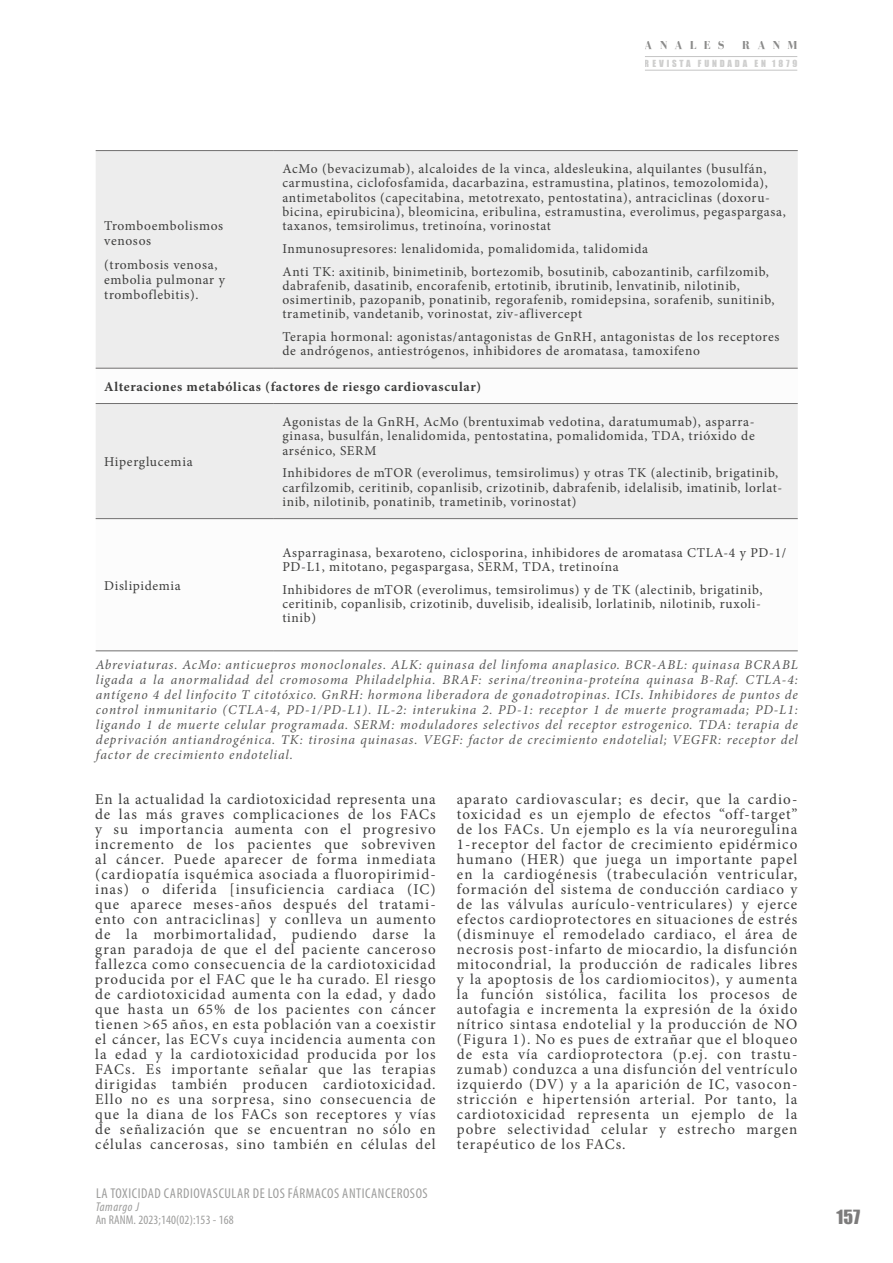
<style>
.page{position:relative;width:893px;height:1263px;background:#fff}
.page>*{position:absolute;margin:0;border:0;box-sizing:border-box;transform-origin:0 0}
.t1{font:18px "Impact";color:#7c7b7b}
.Anales{font:15px/15px "Minion Pro";letter-spacing:.07em;color:#3c3c3b;text-align:justify}
.t2{font:condensed 14.25px "Myriad Pro";letter-spacing:.04em;color:#9d9d9c}
.Anales-2{font:13.5px/14.2px "Minion Pro";letter-spacing:.05em;color:#3c3c3b}
.t3{font:italic 13.5px/15px "Minion Pro";letter-spacing:.065em;color:#575756;text-align:justify}
.Anales-3{font:700 13.5px "Minion Pro";letter-spacing:.05em;color:#3c3c3b}
.t4{font:condensed 12.75px "Myriad Pro";letter-spacing:.01em;color:#9d9d9c}
.t5{font:italic condensed 12.75px "Myriad Pro";letter-spacing:.05em;color:#9d9d9c}
.t6{font:700 12px "Bodoni FLF";letter-spacing:.6em;color:#3c3c3b}
.t7{font:9px "Impact";letter-spacing:.315em;color:#9d9d9c}
</style>
<div class="page">
<hr style="left:645px;top:56px;width:152px;height:1px;background:#9d9d9c">
<hr style="left:645px;top:70px;width:152px;height:1px;background:#9d9d9c">
<div style="left:96px;top:151px;width:702px;height:217px;background:#ededed"></div>
<svg style="left:96px;top:404px;width:702px;height:247px"></svg>
<hr style="left:96px;top:150px;width:178px;height:1px;background:#706f6f">
<hr style="left:274px;top:150px;width:524px;height:1px;background:#706f6f">
<hr style="left:96px;top:368px;width:178px;height:1px;background:#706f6f">
<hr style="left:274px;top:368px;width:524px;height:1px;background:#706f6f">
<hr style="left:96px;top:403px;width:178px;height:1px;background:#706f6f">
<hr style="left:274px;top:403px;width:524px;height:1px;background:#706f6f">
<hr style="left:96px;top:518px;width:178px;height:1px;background:#706f6f">
<hr style="left:274px;top:518px;width:524px;height:1px;background:#706f6f">
<hr style="left:96px;top:651px;width:178px;height:1px;background:#706f6f">
<hr style="left:274px;top:651px;width:524px;height:1px;background:#706f6f">
<p class="t6" style="left:645px;top:39px;width:81px">ANALES</p>
<p class="t6" style="left:742px;top:39px;width:57px">RANM</p>
<p class="t7" style="left:645px;top:56px;width:154px">REVISTA FUNDADA EN 1879</p>
<p class="Anales-2" style="left:282px;top:162px;width:505px">AcMo (bevacizumab), alcaloides de la vinca, aldesleukina, alquilantes (busulfán, carmustina, ciclofosfamida, dacarbazina, estramustina, platinos, temozolomida), antimetabolitos (capecitabina, metotrexato, pentostatina), antraciclinas (doxoru&shy;bicina, epirubicina), bleomicina, eribulina, estramustina, everolimus, pegaspargasa, taxanos, temsirolimus, tretinoína, vorinostat</p>
<p class="Anales-2" style="left:282px;top:242px;width:367px">Inmunosupresores: lenalidomida, pomalidomida, talidomida</p>
<p class="Anales-2" style="left:282px;top:264px;width:494px">Anti TK: axitinib, binimetinib, bortezomib, bosutinib, cabozantinib, carfilzomib, dabrafenib, dasatinib, encorafenib, ertotinib, ibrutinib, lenvatinib, nilotinib, osimertinib, pazopanib, ponatinib, regorafenib, romidepsina, sorafenib, sunitinib, trametinib, vandetanib, vorinostat, ziv-aflivercept</p>
<p class="Anales-2" style="left:282px;top:330px;width:499px">Terapia hormonal: agonistas/antagonistas de GnRH, antagonistas de los receptores de andrógenos, antiestrógenos, inhibidores de aromatasa, tamoxifeno</p>
<p class="Anales-3" style="left:104px;top:377px;width:379px">Alteraciones metabólicas (factores de riesgo cardiovascular)</p>
<p class="Anales-2" style="left:104px;top:218px;width:121px;line-height:15px">Tromboembolismos venosos</p>
<p class="Anales-2" style="left:104px;top:257px;width:122px;line-height:15px">(trombosis venosa, embolia pulmonar y tromboflebitis).</p>
<p class="Anales-2" style="left:104px;top:455px;width:90px">Hiperglucemia</p>
<p class="Anales-2" style="left:104px;top:578px;width:78px">Dislipidemia</p>
<p class="Anales-2" style="left:282px;top:415px;width:474px;text-align:justify">Agonistas de la GnRH, AcMo (brentuximab vedotina, daratumumab), asparra&shy;ginasa, busulfán, lenalidomida, pentostatina, pomalidomida, TDA, trióxido de arsénico, SERM</p>
<p class="Anales-2" style="left:282px;top:466px;width:501px">Inhibidores de mTOR (everolimus, temsirolimus) y otras TK (alectinib, brigatinib, carfilzomib, ceritinib, copanlisib, crizotinib, dabrafenib, idelalisib, imatinib, lorlat&shy;inib, nilotinib, ponatinib, trametinib, vorinostat)</p>
<p class="Anales-2" style="left:282px;top:545px;width:505px">Asparraginasa, bexaroteno, ciclosporina, inhibidores de aromatasa CTLA-4 y PD-1/<br>PD-L1, mitotano, pegaspargasa, SERM, TDA, tretinoína</p>
<p class="Anales-2" style="left:282px;top:582px;width:482px;text-align:justify">Inhibidores de mTOR (everolimus, temsirolimus) y de TK (alectinib, brigatinib, ceritinib, copanlisib, crizotinib, duvelisib, idealisib, lorlatinib, nilotinib, ruxoli&shy;tinib)</p>
<p class="t3" style="left:96px;top:657px;width:704px">Abreviaturas. AcMo: anticuepros monoclonales. ALK: quinasa del linfoma anaplasico. BCR-ABL: quinasa BCRABL ligada a la anormalidad del cromosoma Philadelphia. BRAF: serina/treonina-proteína quinasa B-Raf. CTLA-4: antígeno 4 del linfocito T citotóxico. GnRH: hormona liberadora de gonadotropinas. ICIs. Inhibidores de puntos de control inmunitario (CTLA-4, PD-1/PD-L1). IL-2: interukina 2. PD-1: receptor 1 de muerte programada; PD-L1: ligando 1 de muerte celular programada. SERM: moduladores selectivos del receptor estrogenico. TDA: terapia de deprivación antiandrogénica. TK: tirosina quinasas. VEGF: factor de crecimiento endotelial; VEGFR: receptor del factor de crecimiento endotelial.</p>
<p class="Anales" style="left:95px;top:792px;width:342px">En la actualidad la cardiotoxicidad representa una de las más graves complicaciones de los FACs y su importancia aumenta con el progresivo incremento de los pacientes que sobreviven al cáncer. Puede aparecer de forma inmediata (cardiopatía isquémica asociada a fluoropirimid&shy;inas) o diferida [insuficiencia cardiaca (IC) que aparece meses-años después del tratami&shy;ento con antraciclinas] y conlleva un aumento de la morbimortalidad, pudiendo darse la gran paradoja de que el del paciente canceroso fallezca como consecuencia de la cardiotoxicidad producida por el FAC que le ha curado. El riesgo de cardiotoxicidad aumenta con la edad, y dado que hasta un 65% de los pacientes con cáncer tienen &gt;65 años, en esta población van a coexistir el cáncer, las ECVs cuya incidencia aumenta con la edad y la cardiotoxicidad producida por los FACs. Es importante señalar que las terapias dirigidas también producen cardiotoxicidad.<br>Ello no es una sorpresa, sino consecuencia de que la diana de los FACs son receptores y vías de señalización que se encuentran no sólo en células cancerosas, sino también en células del</p>
<p class="Anales" style="left:457px;top:792px;width:342px">aparato cardiovascular; es decir, que la cardio&shy;toxicidad es un ejemplo de efectos “off-target” de los FACs. Un ejemplo es la vía neuroregulina 1-receptor del factor de crecimiento epidérmico humano (HER) que juega un importante papel en la cardiogénesis (trabeculación ventricular, formación del sistema de conducción cardiaco y de las válvulas aurículo-ventriculares) y ejerce efectos cardioprotectores en situaciones de estrés (disminuye el remodelado cardiaco, el área de necrosis post-infarto de miocardio, la disfunción mitocondrial, la producción de radicales libres y la apoptosis de los cardiomiocitos), y aumenta la función sistólica, facilita los procesos de autofagia e incrementa la expresión de la óxido nítrico sintasa endotelial y la producción de NO (Figura 1). No es pues de extrañar que el bloqueo de esta vía cardioprotectora (p.ej. con trastu&shy;zumab) conduzca a una disfunción del ventrículo izquierdo (DV) y a la aparición de IC, vasocon&shy;stricción e hipertensión arterial. Por tanto, la cardiotoxicidad representa un ejemplo de la pobre selectividad celular y estrecho margen terapéutico de los FACs.</p>
<p class="t2" style="left:96px;top:1184px;width:333px">LA TOXICIDAD CARDIOVASCULAR DE LOS FÁRMACOS ANTICANCEROSOS</p>
<p class="t5" style="left:96px;top:1199px;width:45px">Tamargo J</p>
<p class="t4" style="left:96px;top:1212px;width:139px">An RANM. 2023;140(02):153 - 168</p>
<p class="t1" style="left:836px;top:1203px;width:25px">157</p>
</div>
